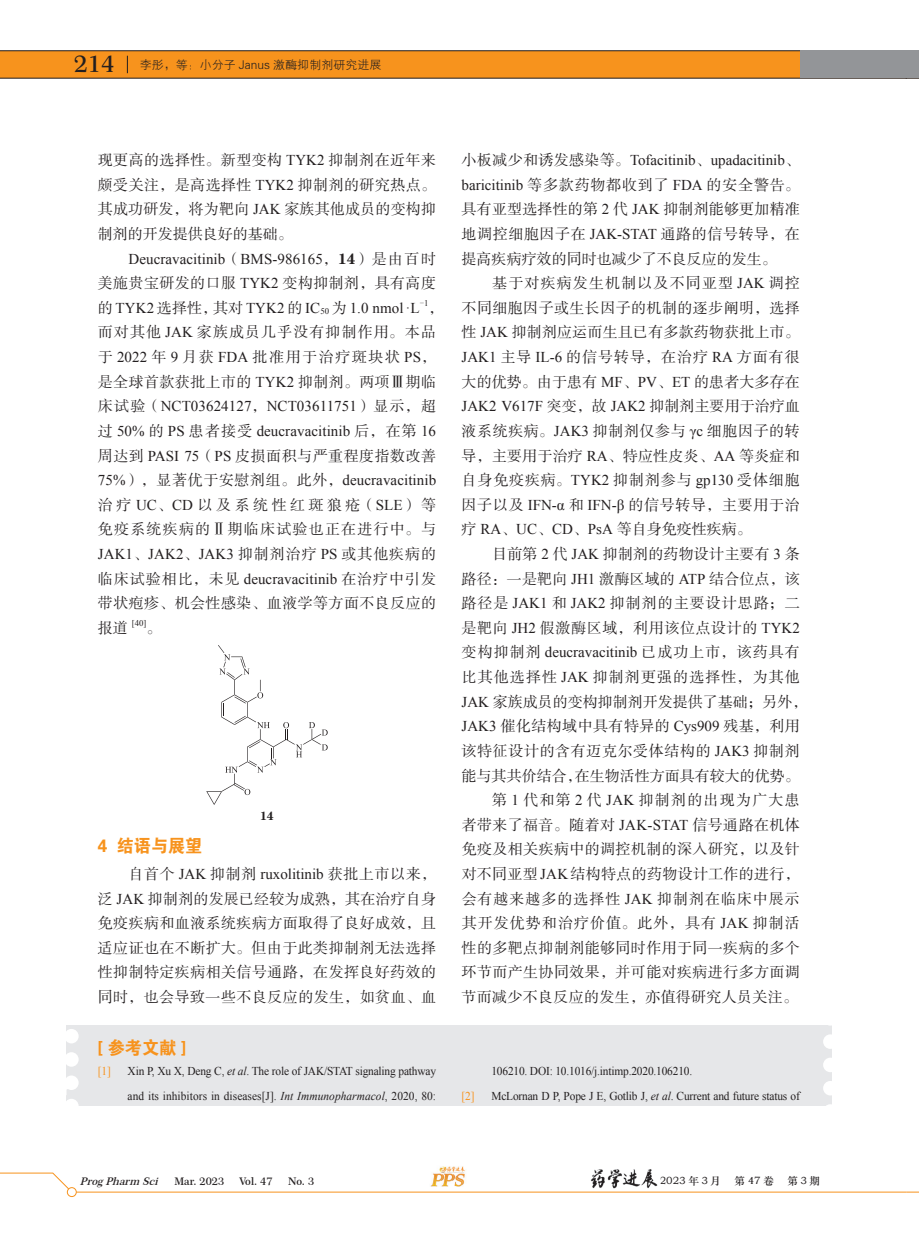
<style>
.page{position:relative;width:919px;height:1238px;background:#fff}
.page>*{position:absolute;margin:0;border:0;box-sizing:border-box;transform-origin:0 0}
.t1{font:600 23.1px "Century 751 BT";color:#231f20}
.t2{font:18px "FZDHTK GBK1 0";color:#f7931d;scale:.95 1}
.t3{font:15px/24.6px "FZSSK GBK1 0";letter-spacing:.025em;color:#231f20;text-align:justify}
.t4{font:15px/24.6px "Times New Roman";letter-spacing:.005em;color:#231f20}
.t5{font:15px/24.6px "FZSSK GBK1 0";letter-spacing:.07em;color:#231f20}
.t6{font:15px "FZSSK GBK1 0";color:#231f20}
.t7{font:15px "FZSSK GBK1 0";letter-spacing:.065em;color:#231f20}
.t8{font:15px/24.6px "FZSSK GBK1 0";letter-spacing:.08em;color:#231f20}
.t9{font:15px "FZSSK GBK1 0";letter-spacing:.075em;color:#231f20}
.t10{font:15px "FZSSK GBK1 0";letter-spacing:.085em;color:#231f20}
.t11{font:12px/24.6px "Times New Roman";letter-spacing:-.015em;color:#231f20;scale:.95 1}
.t12{font:12px "FZXH1 K GBK1 0";color:#231f20}
.t13{font:12px "Times New Roman";color:#f7931d;scale:.95 1}
.t14{font:12px "FZCSK GBK1 0";color:#231f20}
.t15{font:600 10.5px "Century 751 BT";color:#231f20}
.t16{font:10.5px "ST Zhongsong";letter-spacing:.125em;color:#231f20}
.t17{font:italic 600 10.5px "Century 751 BT";color:#231f20}
.t18{font:8.7px "Times New Roman";color:#231f20}
.t19{font:8.7px "Sim Sun";color:#231f20}
.s1{font-family:"Times New Roman"}
.s2{font-family:"FZSSK GBK1 0"}
.s3{font-family:"FZCSK GBK1 0"}
.s4{font-style:italic}
</style>
<div class="page">
<svg style="left:906px;top:1191px;width:12px;height:1px"></svg>
<svg style="left:0;top:1172px;width:69px;height:20px"></svg>
<hr style="left:72px;top:1191px;width:834px;height:1px;background:#f7931d">
<div style="left:67px;top:1187px;width:9px;height:9px;background:#fff;border-radius:50%"></div>
<div style="left:67px;top:1187px;width:9px;height:9px;border:1px solid #f7931d;border-radius:50%"></div>
<img style="left:430px;top:1166px;width:35px;height:21px">
<img style="left:590px;top:1169px;width:68px;height:20px">
<div style="left:66px;top:1024px;width:765px;height:81px;background:#e6e7e9"></div>
<div style="left:823px;top:1104px;width:14px;height:14px;background:#fff;border-radius:50%"></div>
<div style="left:823px;top:1080px;width:14px;height:15px;background:#fff;border-radius:50%"></div>
<div style="left:823px;top:1057px;width:14px;height:15px;background:#fff;border-radius:50%"></div>
<div style="left:823px;top:1034px;width:14px;height:14px;background:#fff;border-radius:50%"></div>
<div style="left:823px;top:1011px;width:14px;height:14px;background:#fff;border-radius:50%"></div>
<div style="left:64px;top:1028px;width:15px;height:15px;background:#fff;border-radius:50%"></div>
<div style="left:64px;top:1052px;width:15px;height:14px;background:#fff;border-radius:50%"></div>
<div style="left:64px;top:1075px;width:15px;height:14px;background:#fff;border-radius:50%"></div>
<div style="left:64px;top:1098px;width:15px;height:15px;background:#fff;border-radius:50%"></div>
<svg style="left:66px;top:1087px;width:3px;height:14px"></svg>
<svg style="left:0;top:50px;width:918px;height:29px;background:#dd8d2f"></svg>
<svg style="left:206px;top:645px;width:122px;height:160px"></svg>
<h1 class="t1" style="left:74px;top:50px;width:42px">214</h1>
<p class="t12" style="left:140px;top:58px;width:243px">李彤，等：小分子 Janus 激酶抑制剂研究进展</p>
<p class="t3" style="left:98px;top:148px;width:340px">现更高的选择性。新型变构 <span class="s1">TYK2</span> 抑制剂在近年来颇受关注，是高选择性 <span class="s1">TYK2</span> 抑制剂的研究热点。其成功研发，将为靶向 <span class="s1">JAK</span> 家族其他成员的变构抑制剂的开发提供良好的基础。</p>
<p class="t4" style="left:128px;top:246px;width:309px">Deucravacitinib<span class="s2">（</span>BMS-986165<span class="s2">，</span><span class="s3">14</span><span class="s2">）是由百时</span></p>
<p class="t3" style="left:98px;top:271px;width:339px">美施贵宝研发的口服 <span class="s1">TYK2</span> 变构抑制剂，具有高度</p>
<p class="t4" style="left:98px;top:295px;width:323px"><span class="s2">的</span> TYK2 <span class="s2">选择性，其对</span> TYK2 <span class="s2">的</span> IC<sub>50</sub> <span class="s2">为</span> 1.0 nmol·L</p>
<p class="t19" style="left:419px;top:298px;width:10px">-<span class="s1">1</span></p>
<p class="t5" style="left:98px;top:296px;width:347px;text-indent:331px">，而对其他 <span class="s1">JAK</span> 家族成员几乎没有抑制作用。本品于 <span class="s1">2022</span> 年 <span class="s1">9</span> 月获 <span class="s1">FDA</span> 批准用于治疗斑块状 <span class="s1">PS</span>，是全球首款获批上市的 <span class="s1">TYK2</span> 抑制剂。两项Ⅲ期临</p>
<p class="t4" style="left:98px;top:394px;width:340px"><span class="s2">床试验（</span>NCT03624127<span class="s2">，</span>NCT03611751<span class="s2">）显示，超过</span> 50% <span class="s2">的</span> PS <span class="s2">患者接受</span> deucravacitinib <span class="s2">后，在第</span> 16</p>
<p class="t3" style="left:98px;top:444px;width:340px">周达到 <span class="s1">PASI 75</span>（<span class="s1">PS</span> 皮损面积与严重程度指数改善</p>
<p class="t4" style="left:98px;top:467px;width:340px">75%<span class="s2">），显著优于安慰剂组。此外，</span>deucravacitinib</p>
<p class="t8" style="left:98px;top:493px;width:340px">治疗<span class="s1">UC</span>、<span class="s1">CD</span>以及系统性红斑狼疮（<span class="s1">SLE</span>）等免疫系统疾病的Ⅱ期临床试验也正在进行中。与</p>
<p class="t4" style="left:98px;top:541px;width:340px">JAK1<span class="s2">、</span>JAK2<span class="s2">、</span>JAK3 <span class="s2">抑制剂治疗</span> PS <span class="s2">或其他疾病的</span></p>
<p class="t3" style="left:98px;top:567px;width:340px">临床试验相比，未见 <span class="s1">deucravacitinib</span> 在治疗中引发带状疱疹、机会性感染、血液学等方面不良反应的报道</p>
<p class="t18" style="left:132px;top:617px;width:16px">[40]</p>
<p class="t3" style="left:146px;top:616px;width:16px">。</p>
<p class="t14" style="left:260px;top:808px;width:15px">14</p>
<p class="t2" style="left:98px;top:835px;width:111px">4 结语与展望</p>
<p class="t4" style="left:128px;top:861px;width:309px"><span class="s2">自首个</span> JAK <span class="s2">抑制剂</span> ruxolitinib <span class="s2">获批上市以来，</span></p>
<p class="t3" style="left:98px;top:886px;width:340px">泛 <span class="s1">JAK</span> 抑制剂的发展已经较为成熟，其在治疗自身免疫疾病和血液系统疾病方面取得了良好成效，且适应证也在不断扩大。但由于此类抑制剂无法选择性抑制特定疾病相关信号通路，在发挥良好药效的同时，也会导致一些不良反应的发生，如贫血、血</p>
<p class="t4" style="left:461px;top:148px;width:340px"><span class="s2">小板减少和诱发感染等。</span>Tofacitinib<span class="s2">、</span>upadacitinib<span class="s2">、</span></p>
<p class="t3" style="left:461px;top:173px;width:340px"><span class="s1">baricitinib</span> 等多款药物都收到了 <span class="s1">FDA</span> 的安全警告。具有亚型选择性的第 <span class="s1">2</span> 代 <span class="s1">JAK</span> 抑制剂能够更加精准地调控细胞因子在 <span class="s1">JAK-STAT</span> 通路的信号转导，在提高疾病疗效的同时也减少了不良反应的发生。</p>
<p class="t3" style="left:461px;top:271px;width:340px;text-indent:31px">基于对疾病发生机制以及不同亚型 <span class="s1">JAK</span> 调控不同细胞因子或生长因子的机制的逐步阐明，选择性 <span class="s1">JAK</span> 抑制剂应运而生且已有多款药物获批上市。<span class="s1">JAK1</span> 主导 <span class="s1">IL-6</span> 的信号转导，在治疗 <span class="s1">RA</span> 方面有很大的优势。由于患有 <span class="s1">MF</span>、<span class="s1">PV</span>、<span class="s1">ET</span> 的患者大多存在<span class="s1">JAK2 V617F</span> 突变，故 <span class="s1">JAK2</span> 抑制剂主要用于治疗血液系统疾病。<span class="s1">JAK3</span> 抑制剂仅参与 <span class="s1">γc</span> 细胞因子的转导，主要用于治疗 <span class="s1">RA</span>、特应性皮炎、<span class="s1">AA</span> 等炎症和自身免疫疾病。<span class="s1">TYK2</span> 抑制剂参与 <span class="s1">gp130</span> 受体细胞因子以及 <span class="s1">IFN-α</span> 和 <span class="s1">IFN-β</span> 的信号转导，主要用于治疗 <span class="s1">RA</span>、<span class="s1">UC</span>、<span class="s1">CD</span>、<span class="s1">PsA</span> 等自身免疫性疾病。</p>
<p class="t3" style="left:492px;top:542px;width:309px">目前第 <span class="s1">2</span> 代 <span class="s1">JAK</span> 抑制剂的药物设计主要有 <span class="s1">3</span> 条</p>
<p class="t3" style="left:461px;top:567px;width:340px">路径：一是靶向 <span class="s1">JH1</span> 激酶区域的 <span class="s1">ATP</span> 结合位点，该</p>
<p class="t7" style="left:461px;top:595px;width:340px">路径是 <span class="s1">JAK1</span> 和 <span class="s1">JAK2</span> 抑制剂的主要设计思路；二</p>
<p class="t3" style="left:461px;top:616px;width:340px">是靶向 <span class="s1">JH2</span> 假激酶区域，利用该位点设计的 <span class="s1">TYK2</span></p>
<p class="t5" style="left:461px;top:640px;width:340px">变构抑制剂 <span class="s1">deucravacitinib</span> 已成功上市，该药具有</p>
<p class="t9" style="left:461px;top:669px;width:340px">比其他选择性 <span class="s1">JAK</span> 抑制剂更强的选择性，为其他</p>
<p class="t6" style="left:461px;top:693px;width:347px"><span class="s1">JAK</span> 家族成员的变构抑制剂开发提供了基础；另外，</p>
<p class="t3" style="left:461px;top:714px;width:340px"><span class="s1">JAK3</span> 催化结构域中具有特异的 <span class="s1">Cys909</span> 残基，利用</p>
<p class="t3" style="left:461px;top:739px;width:340px">该特征设计的含有迈克尔受体结构的 <span class="s1">JAK3</span> 抑制剂</p>
<p class="t6" style="left:461px;top:767px;width:340px">能与其共价结合，在生物活性方面具有较大的优势。</p>
<p class="t10" style="left:492px;top:792px;width:309px">第 <span class="s1">1</span> 代和第 <span class="s1">2</span> 代 <span class="s1">JAK</span> 抑制剂的出现为广大患</p>
<p class="t3" style="left:461px;top:813px;width:340px">者带来了福音。随着对 <span class="s1">JAK-STAT</span> 信号通路在机体</p>
<p class="t3" style="left:461px;top:837px;width:340px">免疫及相关疾病中的调控机制的深入研究，以及针</p>
<p class="t3" style="left:461px;top:862px;width:340px">对不同亚型<span class="s1">JAK</span>结构特点的药物设计工作的进行，</p>
<p class="t7" style="left:461px;top:890px;width:340px">会有越来越多的选择性 <span class="s1">JAK</span> 抑制剂在临床中展示</p>
<p class="t5" style="left:461px;top:911px;width:340px">其开发优势和治疗价值。此外，具有 <span class="s1">JAK</span> 抑制活</p>
<p class="t3" style="left:461px;top:936px;width:340px">性的多靶点抑制剂能够同时作用于同一疾病的多个</p>
<p class="t3" style="left:461px;top:960px;width:340px">环节而产生协同效果，并可能对疾病进行多方面调</p>
<p class="t3" style="left:461px;top:985px;width:338px">节而减少不良反应的发生，亦值得研究人员关注。</p>
<p class="t2" style="left:98px;top:1037px;width:94px">[ 参考文献 ]</p>
<p class="t13" style="left:98px;top:1063px;width:15px">[1]</p>
<p class="t11" style="left:128px;top:1058px;width:326px">Xin P, Xu X, Deng C, <span class="s4">et al</span>. The role of JAK/STAT signaling pathway and its inhibitors in diseases[J]. <span class="s4">Int Immunopharmacol</span>, 2020, 80:</p>
<p class="t11" style="left:491px;top:1058px;width:213px">106210. DOI: 10.1016/j.intimp.2020.106210.</p>
<p class="t13" style="left:461px;top:1087px;width:15px">[2]</p>
<p class="t11" style="left:491px;top:1083px;width:326px">McLornan D P, Pope J E, Gotlib J, <span class="s4">et al</span>. Current and future status of</p>
<p class="t17" style="left:80px;top:1174px;width:83px">ProgPharm Sci</p>
<p class="t15" style="left:174px;top:1174px;width:51px">Mar. 2023</p>
<p class="t15" style="left:239px;top:1174px;width:35px">Vol. 47</p>
<p class="t15" style="left:288px;top:1174px;width:28px">No. 3</p>
<p class="t16" style="left:659px;top:1173px;width:63px">2023 年 3 月</p>
<p class="t16" style="left:734px;top:1173px;width:41px">第47卷</p>
<p class="t16" style="left:787px;top:1173px;width:34px">第3期</p>
</div>
